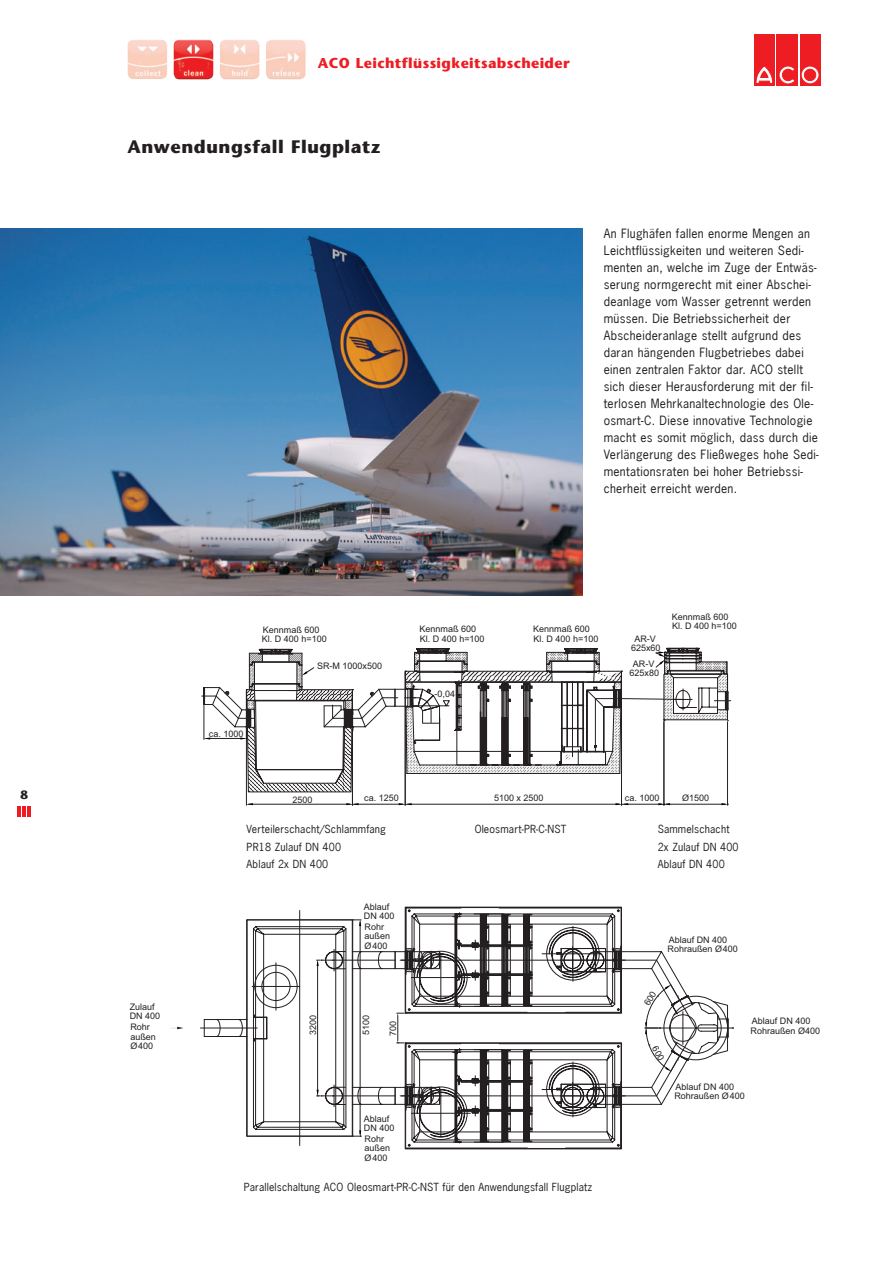
<style>
.page{position:relative;width:893px;height:1263px;background:#fff}
.page>*{position:absolute;margin:0;border:0;box-sizing:border-box;transform-origin:0 0}
.t1{font:700 18px "Stone Sans";letter-spacing:.03em;color:#231f20}
.t2{font:700 14.25px "Stone Sans";letter-spacing:.025em;color:#ee1d23}
.t3{font:12px/17px "News Gothic";letter-spacing:.025em;color:#231f20}
.t4{font:700 12px "Stone Sans";color:#231f20}
.t5{font:10.5px/17px "News Gothic";letter-spacing:.015em;color:#231f20}
.t6{font:9px/9.3px "Arial";color:#231f20}
</style>
<div class="page">
<div style="left:754px;top:35px;width:21px;height:51px;background:#ee1d23"></div>
<svg style="left:756px;top:66px;width:17px;height:17px"></svg>
<div style="left:777px;top:35px;width:21px;height:51px;background:#ee1d23"></div>
<svg style="left:779px;top:66px;width:15px;height:18px"></svg>
<div style="left:800px;top:35px;width:20px;height:51px;background:#ee1d23"></div>
<svg style="left:801px;top:66px;width:18px;height:18px"></svg>
<div style="left:801px;top:66px;width:18px;height:18px;border:1px solid #ee1d23;border-radius:50%"></div>
<div style="left:804px;top:69px;width:12px;height:12px;background:#ee1d23;border-radius:50%"></div>
<div style="left:804px;top:69px;width:12px;height:12px;border:1px solid #ee1d23;border-radius:50%"></div>
<img style="left:174px;top:39px;width:39px;height:40px">
<img style="left:220px;top:40px;width:39px;height:39px">
<img style="left:266px;top:40px;width:40px;height:39px">
<img style="left:128px;top:40px;width:39px;height:39px">
<hr style="left:17px;top:806px;width:4px;height:10px;background:#ee1d23">
<hr style="left:22px;top:806px;width:4px;height:10px;background:#ee1d23">
<hr style="left:27px;top:806px;width:4px;height:10px;background:#ee1d23">
<svg style="left:171px;top:1027px;width:12px;height:2px"></svg>
<img style="left:0;top:229px;width:583px;height:366px">
<svg style="left:200px;top:648px;width:534px;height:501px"></svg>
<p class="t4" style="left:20px;top:788px;width:9px">8</p>
<p class="t2" style="left:318px;top:55px;width:253px">ACO Leichtflüssigkeitsabscheider</p>
<h1 class="t1" style="left:128px;top:136px;width:255px">Anwendungsfall Flugplatz</h1>
<p class="t3" style="left:604px;top:225px;width:217px">An Flughäfen fallen enorme Mengen an Leichtflüssigkeiten und weiteren Sedi&shy;menten an, welche im Zuge der Entwäs&shy;serung normgerecht mit einer Abschei&shy;deanlage vom Wasser getrennt werden müssen. Die Betriebssicherheit der Abscheideranlage stellt aufgrund des daran hängenden Flugbetriebes dabei einen zentralen Faktor dar. ACO stellt sich dieser Herausforderung mit der fil&shy;terlosen Mehrkanaltechnologie des Ole&shy;osmart-C. Diese innovative Technologie macht es somit möglich, dass durch die Verlängerung des Fließweges hohe Sedi&shy;mentationsraten bei hoher Betriebssi&shy;cherheit erreicht werden.</p>
<p class="t6" style="left:262px;top:625px;width:66px;line-height:9.9px">Kennmaß 600<br>Kl. D 400 h=100</p>
<p class="t6" style="left:317px;top:661px;width:67px">SR-M 1000x500</p>
<p class="t6" style="left:209px;top:729px;width:36px">ca. 1000</p>
<p class="t6" style="left:420px;top:625px;width:66px">Kennmaß 600<br>Kl. D 400 h=100</p>
<p class="t6" style="left:533px;top:624px;width:67px;line-height:9.9px">Kennmaß 600<br>Kl. D 400 h=100</p>
<p class="t6" style="left:435px;top:689px;width:22px">-0,04</p>
<p class="t6" style="left:631px;top:634px;width:31px;text-align:center">AR-V<br>625x60</p>
<p class="t6" style="left:630px;top:659px;width:31px;text-align:center">AR-V<br>625x80</p>
<p class="t6" style="left:672px;top:612px;width:67px">Kennmaß 600<br>Kl. D 400 h=100</p>
<p class="t6" style="left:292px;top:795px;width:22px">2500</p>
<p class="t6" style="left:364px;top:793px;width:36px">ca. 1250</p>
<p class="t6" style="left:494px;top:793px;width:51px">5100 x 2500</p>
<p class="t6" style="left:625px;top:793px;width:36px">ca. 1000</p>
<p class="t6" style="left:682px;top:793px;width:29px">Ø1500</p>
<p class="t5" style="left:247px;top:821px;width:141px">Verteilerschacht/Schlammfang<br>PR18 Zulauf DN 400<br>Ablauf 2x DN 400</p>
<p class="t5" style="left:475px;top:821px;width:93px">Oleosmart-PR-C-NST</p>
<p class="t5" style="left:658px;top:821px;width:82px">Sammelschacht<br>2x Zulauf DN 400<br>Ablauf DN 400</p>
<p class="t6" style="left:130px;top:1002px;width:32px">Zulauf<br>DN 400</p>
<p class="t6" style="left:130px;top:1022px;width:27px">Rohr außen<br>Ø400</p>
<p class="t6" style="left:364px;top:902px;width:32px">Ablauf<br>DN 400</p>
<p class="t6" style="left:365px;top:922px;width:27px">Rohr außen<br>Ø400</p>
<p class="t6" style="left:308px;top:1035px;width:22px;rotate:-90deg">3200</p>
<p class="t6" style="left:361px;top:1035px;width:22px;rotate:-90deg">5100</p>
<p class="t6" style="left:388px;top:1036px;width:17px;rotate:-90deg">700</p>
<p class="t6" style="left:364px;top:1114px;width:32px">Ablauf<br>DN 400</p>
<p class="t6" style="left:365px;top:1134px;width:27px">Rohr außen<br>Ø400</p>
<p class="t5" style="left:244px;top:1178px;width:350px">Parallelschaltung ACO Oleosmart-PR-C-NST für den Anwendungsfall Flugplatz</p>
<p class="t6" style="left:667px;top:935px;width:72px">Ablauf DN 400<br>Rohraußen Ø400</p>
<p class="t6" style="left:751px;top:1016px;width:71px">Ablauf DN 400<br>Rohraußen Ø400</p>
<p class="t6" style="left:674px;top:1082px;width:72px">Ablauf DN 400<br>Rohraußen Ø400</p>
</div>
